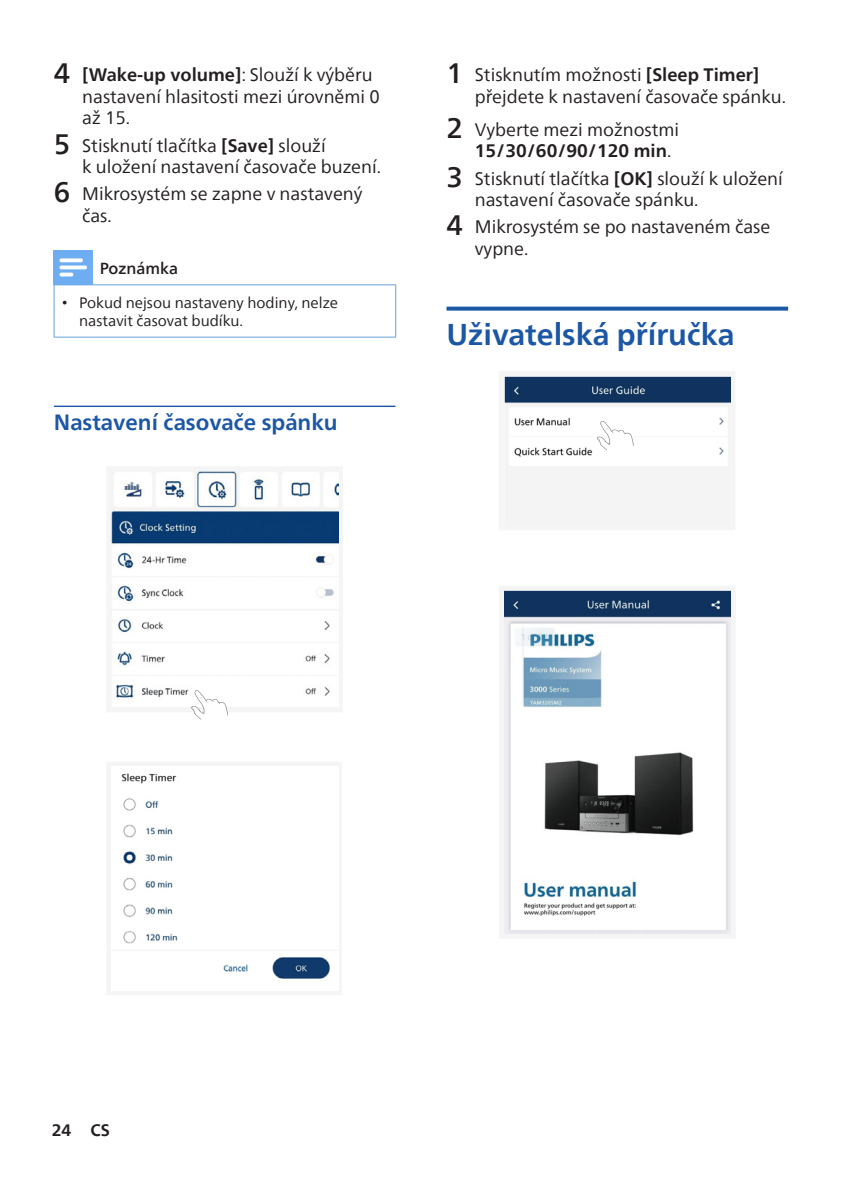
<style>
.page{position:relative;width:842px;height:1191px;background:#fff}
.page>*{position:absolute;margin:0;border:0;box-sizing:border-box;transform-origin:0 0}
.heading2{font:700 30px "Neue Frutiger World";color:#1c57a5}
.head_3{font:700 22px "Neue Frutiger World";color:#1c57a5}
.t1{font:18px/21.6px "Neue Frutiger World";color:#231f20}
.t2{font:700 16.4px "Neue Frutiger World";color:#231f20}
.Body{font:500 16px "Neue Frutiger World";color:#231f20}
.t3{font:15px/18px "Neue Frutiger World";color:#231f20}
.s1{font-weight:500;font-size:28px}
.s2{font-weight:700}
.s3{font-family:"Arial"}
</style>
<div class="page">
<hr style="left:395px;top:285px;width:1px;height:52px;background:#66a2d7">
<hr style="left:54px;top:285px;width:1px;height:52px;background:#66a2d7">
<hr style="left:54px;top:337px;width:38px;height:1px;background:#66a2d7">
<hr style="left:92px;top:337px;width:304px;height:1px;background:#66a2d7">
<hr style="left:92px;top:284px;width:304px;height:1px;background:#66a2d7">
<div style="left:53px;top:250px;width:40px;height:35px;background:#6eadf2"></div>
<svg style="left:60px;top:258px;width:27px;height:18px"></svg>
<hr style="left:54px;top:405px;width:341px;height:2px;background:#1c57a5">
<img style="left:111px;top:471px;width:227px;height:229px">
<svg style="left:191px;top:690px;width:37px;height:30px"></svg>
<img style="left:121px;top:773px;width:210px;height:206px">
<svg style="left:446px;top:307px;width:342px;height:4px"></svg>
<img style="left:504px;top:376px;width:226px;height:150px">
<svg style="left:597px;top:421px;width:37px;height:33px"></svg>
<img style="left:504px;top:591px;width:227px;height:342px">
<p class="t1" style="left:82px;top:64px;width:299px;text-indent:-28px"><span class="s1">4</span> <span class="s2">[Wake-up volume]</span>: Slouží k výběru nastavení hlasitosti mezi úrovněmi 0 až 15.</p>
<p class="t1" style="left:82px;top:135px;width:300px;text-indent:-28px"><span class="s1">5</span> Stisknutí tlačítka <span class="s2">[Save]</span> slouží<br>k uložení nastavení časovače buzení.</p>
<p class="t1" style="left:82px;top:184px;width:282px;text-indent:-28px"><span class="s1">6</span> Mikrosystém se zapne v nastavený čas.</p>
<p class="Body" style="left:100px;top:255px;width:80px">Poznámka</p>
<p class="t3" style="left:79px;top:294px;width:260px;text-indent:-17px"><span class="s3">•</span> Pokud nejsou nastaveny hodiny, nelze nastavit časovat budíku.</p>
<p class="head_3" style="left:54px;top:402px;width:285px">Nastavení časovače spánku</p>
<p class="t1" style="left:475px;top:64px;width:313px;text-indent:-28px"><span class="s1">1</span> Stisknutím možnosti <span class="s2">[Sleep Timer] </span>přejdete k nastavení časovače spánku.</p>
<p class="t1" style="left:475px;top:119px;width:206px;text-indent:-28px"><span class="s1">2</span> Vyberte mezi možnostmi<br><span class="s2">15/30/60/90/120 min</span>.</p>
<p class="t1" style="left:475px;top:168px;width:309px;text-indent:-28px"><span class="s1">3</span> Stisknutí tlačítka <span class="s2">[OK]</span> slouží k uložení nastavení časovače spánku.</p>
<p class="t1" style="left:475px;top:216px;width:297px;text-indent:-28px"><span class="s1">4</span> Mikrosystém se po nastaveném čase vypne.</p>
<p class="heading2" style="left:446px;top:308px;width:290px">Uživatelská příručka</p>
<p class="t2" style="left:52px;top:1115px;width:60px">24 CS</p>
</div>
